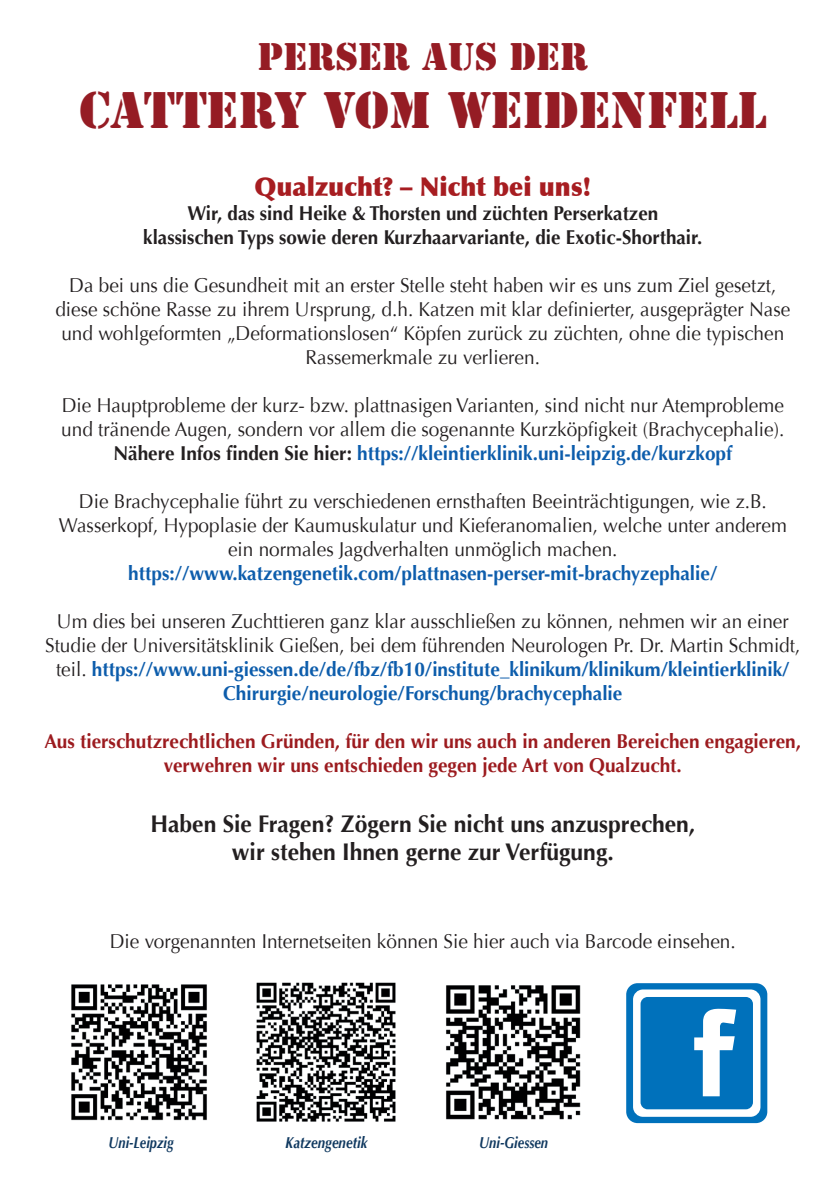
<style>
.page{position:relative;width:840px;height:1191px;background:#fff}
.page>*{position:absolute;margin:0;border:0;box-sizing:border-box;transform-origin:0 0}
.t1{font:48px "Stencil Std";color:#951c24}
.t2{font:36px "Stencil Std";color:#951c24}
.t3{font:900 26px "Optima";color:#a71d21;scale:.95 1}
.t4{font:700 24px/28px "Optima";color:#231f20;text-align:center;scale:.95 1}
.t5{font:20px/24px "Optima";color:#231f20;text-align:center;scale:.95 1}
.t6{font:700 20px/24px "Optima";color:#9c1b1f;text-align:center;scale:.95 1}
.t7{font:700 20px/24px "Optima";color:#231f20;text-align:center;scale:.94 1}
.t8{font:700 20px "Optima";color:#0d5dac;scale:.95 1}
.t9{font:italic 700 16px "Optima";color:#103960;scale:.83 1}
.t10{font:italic 700 16px "Optima";color:#103960;scale:.8 1}
.t11{font:italic 700 16px "Optima";color:#103960;scale:.81 1}
.s1{font-weight:700}
.s2{font-weight:700;color:#0d5dac}
</style>
<div class="page">
<img style="left:71px;top:984px;width:136px;height:137px">
<img style="left:256px;top:982px;width:140px;height:140px">
<img style="left:446px;top:985px;width:135px;height:135px">
<div style="left:626px;top:983px;width:140px;height:140px;background:#0071bb;border-radius:11px"></div>
<div style="left:632px;top:989px;width:128px;height:127px;background:#fff;border-radius:10px"></div>
<div style="left:640px;top:997px;width:112px;height:112px;background:#0071bb;border-radius:7px"></div>
<svg style="left:694px;top:1008px;width:41px;height:88px"></svg>
<h2 class="t2" style="left:257px;top:33px;width:331px">PERSER AUS DER</h2>
<h1 class="t1" style="left:79px;top:79px;width:688px">CATTERY VOM WEIDENFELL</h1>
<h3 class="t3" style="left:254px;top:171px;width:355px">Qualzucht? – Nicht bei uns!</h3>
<p class="t7" style="left:143px;top:201px;width:596px">Wir, das sind Heike &amp; Thorsten und züchten Perserkatzen klassischen Typs sowie deren Kurzhaarvariante, die Exotic-Shorthair.</p>
<p class="t5" style="left:55px;top:273px;width:774px">Da bei uns die Gesundheit mit an erster Stelle steht haben wir es uns zum Ziel gesetzt, diese schöne Rasse zu ihrem Ursprung, d.h. Katzen mit klar definierter, ausgeprägter Nase und wohlgeformten „Deformationslosen“ Köpfen zurück zu züchten, ohne die typischen Rassemerkmale zu verlieren.</p>
<p class="t5" style="left:61px;top:393px;width:762px">Die Hauptprobleme der kurz- bzw. plattnasigen Varianten, sind nicht nur Atemprobleme und tränende Augen, sondern vor allem die sogenannte Kurzköpfigkeit (Brachycephalie).<br><span class="s1">Nähere Infos finden Sie hier:</span> <span class="s2">https://kleintierklinik.uni-leipzig.de/kurzkopf</span></p>
<p class="t5" style="left:59px;top:489px;width:767px">Die Brachycephalie führt zu verschiedenen ernsthaften Beeinträchtigungen, wie z.B.<br>Wasserkopf, Hypoplasie der Kaumuskulatur und Kieferanomalien, welche unter anderem ein normales Jagdverhalten unmöglich machen.</p>
<p class="t8" style="left:128px;top:561px;width:621px">https://www.katzengenetik.com/plattnasen-perser-mit-brachyzephalie/</p>
<p class="t5" style="left:45px;top:609px;width:796px">Um dies bei unseren Zuchttieren ganz klar ausschließen zu können, nehmen wir an einer Studie der Universitätsklinik Gießen, bei dem führenden Neurologen Pr. Dr. Martin Schmidt, teil. <span class="s2">https://www.uni-giessen.de/de/fbz/fb10/institute_klinikum/klinikum/kleintierklinik/ Chirurgie/neurologie/Forschung/brachycephalie</span></p>
<p class="t6" style="left:44px;top:729px;width:797px">Aus tierschutzrechtlichen Gründen, für den wir uns auch in anderen Bereichen engagieren, verwehren wir uns entschieden gegen jede Art von Qualzucht.</p>
<p class="t4" style="left:150px;top:810px;width:574px">Haben Sie Fragen? Zögern Sie nicht uns anzusprechen, wir stehen Ihnen gerne zur Verfügung.</p>
<p class="t5" style="left:110px;top:929px;width:660px">Die vorgenannten Internetseiten können Sie hier auch via Barcode einsehen.</p>
<p class="t10" style="left:109px;top:1132px;width:83px">Uni-Leipzig</p>
<p class="t9" style="left:285px;top:1132px;width:100px">Katzengenetik</p>
<p class="t11" style="left:479px;top:1132px;width:87px">Uni-Giessen</p>
</div>
